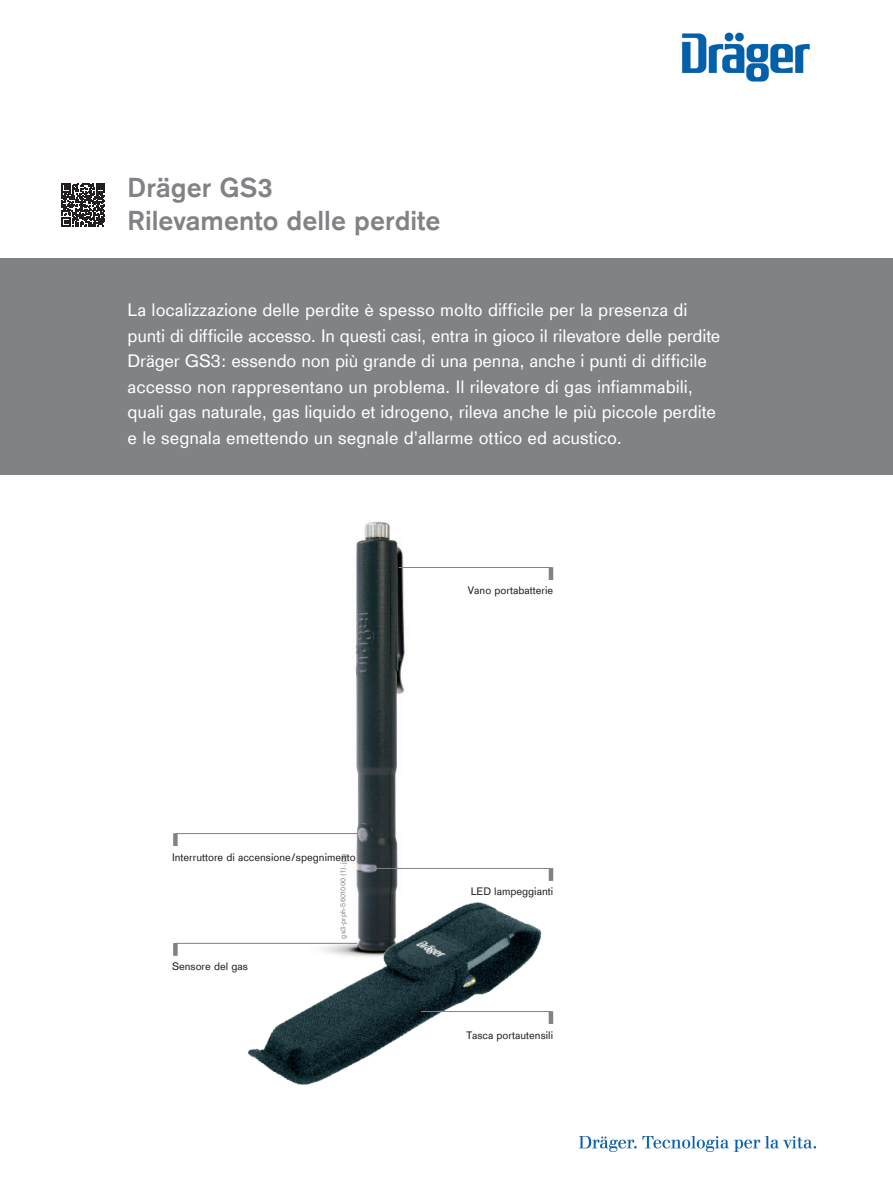
<style>
.page{position:relative;width:893px;height:1191px;background:#fff}
.page>*{position:absolute;margin:0;border:0;box-sizing:border-box;transform-origin:0 0}
.t1{font:700 28.5px/33px "Draeger San";color:#808285}
.t2{font:18.75px/25.5px "Draeger San";color:#fff}
.t3{font:11.25px "Draeger San";color:#231f20}
.t4{font:7.5px "Draeger San";letter-spacing:.025em;color:#808285}
</style>
<div class="page">
<img style="left:355px;top:522px;width:50px;height:298px">
<div style="left:0;top:258px;width:893px;height:217px;background:#808285"></div>
<img style="left:580px;top:1136px;width:235px;height:15px">
<svg style="left:62px;top:183px;width:43px;height:43px"></svg>
<div style="left:173px;top:833px;width:5px;height:13px;background:#808285"></div>
<hr style="left:175px;top:833px;width:182px;height:1px;background:#808285">
<div style="left:173px;top:943px;width:5px;height:12px;background:#808285"></div>
<hr style="left:175px;top:943px;width:182px;height:1px;background:#808285">
<img style="left:681px;top:32px;width:129px;height:50px">
<hr style="left:549px;top:567px;width:4px;height:13px;background:#808285">
<hr style="left:399px;top:567px;width:152px;height:1px;background:#808285">
<img style="left:226px;top:820px;width:328px;height:265px">
<hr style="left:549px;top:1011px;width:4px;height:13px;background:#808285">
<hr style="left:421px;top:1011px;width:130px;height:1px;background:#808285">
<h1 class="t1" style="left:128px;top:169px;width:315px">Dräger GS3<br>Rilevamento delle perdite</h1>
<p class="t2" style="left:128px;top:296px;width:594px">La localizzazione delle perdite è spesso molto difficile per la presenza di punti di difficile accesso. In questi casi, entra in gioco il rilevatore delle perdite Dräger GS3: essendo non più grande di una penna, anche i punti di difficile accesso non rappresentano un problema. Il rilevatore di gas infiammabili, quali gas naturale, gas liquido et idrogeno, rileva anche le più piccole perdite e le segnala emettendo un segnale d’allarme ottico ed acustico.</p>
<p class="t3" style="left:172px;top:849px;width:185px">Interruttore di accensione/spegnimento</p>
<p class="t4" style="left:338px;top:938px;width:86px;rotate:-90deg">gs3-prph-5601000 (1).jpg</p>
<p class="t3" style="left:172px;top:958px;width:77px">Sensore del gas</p>
<p class="t3" style="left:468px;top:583px;width:87px">Vano portabatterie</p>
<p class="t3" style="left:471px;top:884px;width:84px">LED lampeggianti</p>
<p class="t3" style="left:466px;top:1027px;width:88px">Tasca portautensili</p>
</div>
